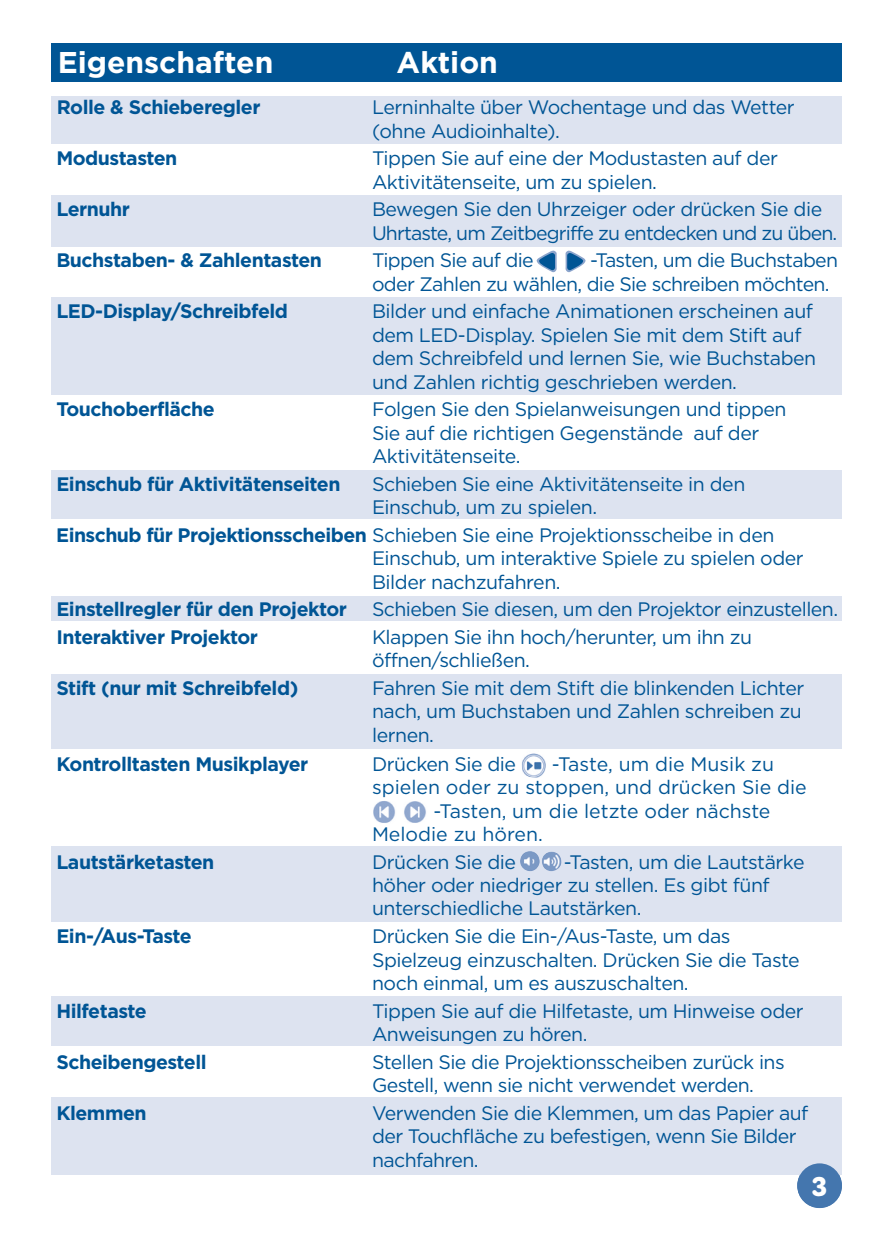
<style>
.page{position:relative;width:893px;height:1259px;background:#fff}
.page>*{position:absolute;margin:0;border:0;box-sizing:border-box;transform-origin:0 0}
.t1{font:700 30px "Gotham HTF";color:#fff}
.t2{font:700 27px "AG Book Rounded";color:#fff}
.t3{font:700 24px "AG Book Rounded";color:#fff}
.t4{font:19.5px/23.4px "Gotham HTF";letter-spacing:-.025em;color:#005595}
.t5{font:700 19.5px "Gotham HTF";letter-spacing:-.025em;color:#005595}
.t6{font:19.5px "Gotham HTF";color:#005595}
.t7{font:19.5px/23.4px "Gotham HTF";letter-spacing:-.045em;color:#005595}
.s1{font-weight:700}
</style>
<div class="page">
<div style="left:51px;top:1097px;width:791px;height:77px;background:#dde3f0"></div>
<div style="left:51px;top:674px;width:791px;height:75px;background:#dde3f0"></div>
<div style="left:51px;top:847px;width:791px;height:75px;background:#dde3f0"></div>
<div style="left:51px;top:597px;width:791px;height:24px;background:#dde3f0"></div>
<div style="left:51px;top:470px;width:791px;height:49px;background:#dde3f0"></div>
<div style="left:51px;top:298px;width:791px;height:97px;background:#dde3f0"></div>
<div style="left:51px;top:196px;width:791px;height:51px;background:#dde3f0"></div>
<div style="left:51px;top:96px;width:791px;height:47px;background:#dde3f0"></div>
<div style="left:51px;top:996px;width:791px;height:49px;background:#dde3f0"></div>
<div style="left:51px;top:44px;width:791px;height:38px;background:#005595"></div>
<img style="left:522px;top:753px;width:24px;height:25px">
<svg style="left:373px;top:801px;width:53px;height:22px"></svg>
<div style="left:797px;top:1163px;width:45px;height:45px;background:#4476ae;border-radius:50%"></div>
<svg style="left:536px;top:250px;width:21px;height:23px"></svg>
<svg style="left:565px;top:250px;width:21px;height:23px"></svg>
<img style="left:542px;top:851px;width:19px;height:20px;border-radius:9px">
<img style="left:520px;top:851px;width:20px;height:20px;border-radius:10px">
<h1 class="t1" style="left:58px;top:45px;width:217px">Eigenschaften</h1>
<h1 class="t1" style="left:397px;top:45px;width:103px">Aktion</h1>
<p class="t5" style="left:57px;top:96px;width:205px">Rolle &amp; Schieberegler</p>
<p class="t4" style="left:372px;top:95px;width:424px">Lerninhalte über Wochentage und das Wetter (ohne Audioinhalte).</p>
<p class="t5" style="left:56px;top:147px;width:123px">Modustasten</p>
<p class="t4" style="left:372px;top:146px;width:407px">Tippen Sie auf eine der Modustasten auf der<br>Aktivitätenseite, um zu spielen.</p>
<p class="t5" style="left:56px;top:198px;width:75px">Lernuhr</p>
<p class="t7" style="left:372px;top:197px;width:467px">Bewegen Sie den Uhrzeiger oder drücken Sie die<br>Uhrtaste, um Zeitbegriffe zu entdecken und zu üben.</p>
<p class="t5" style="left:56px;top:249px;width:267px">Buchstaben- &amp; Zahlentasten</p>
<p class="t4" style="left:372px;top:248px;width:163px">Tippen Sie auf die</p>
<p class="t4" style="left:372px;top:248px;width:468px;text-indent:218px">-Tasten, um die Buchstaben oder Zahlen zu wählen, die Sie schreiben möchten.</p>
<p class="t5" style="left:56px;top:300px;width:233px">LED-Display/Schreibfeld</p>
<p class="t4" style="left:372px;top:299px;width:446px">Bilder und einfache Animationen erscheinen auf dem LED-Display. Spielen Sie mit dem Stift auf dem Schreibfeld und lernen Sie, wie Buchstaben und Zahlen richtig geschrieben werden.</p>
<p class="t5" style="left:56px;top:398px;width:160px">Touchoberfläche</p>
<p class="t4" style="left:372px;top:397px;width:416px">Folgen Sie den Spielanweisungen und tippen<br>Sie auf die richtigen Gegenstände auf der<br>Aktivitätenseite.</p>
<p class="t5" style="left:56px;top:472px;width:286px">Einschub für Aktivitätenseiten</p>
<p class="t4" style="left:372px;top:472px;width:375px">Schieben Sie eine Aktivitätenseite in den<br>Einschub, um zu spielen.</p>
<p class="t4" style="left:372px;top:523px;width:433px;text-indent:-316px"><span class="s1">Einschub für Projektionsscheiben</span> Schieben Sie eine Projektionsscheibe in den<br>Einschub, um interaktive Spiele zu spielen oder<br>Bilder nachzufahren.</p>
<p class="t5" style="left:56px;top:598px;width:292px">Einstellregler für den Projektor</p>
<p class="t4" style="left:372px;top:597px;width:468px">Schieben Sie diesen, um den Projektor einzustellen.</p>
<p class="t5" style="left:56px;top:626px;width:203px">Interaktiver Projektor</p>
<p class="t4" style="left:372px;top:625px;width:382px">Klappen Sie ihn hoch/herunter, um ihn zu öffnen/schließen.</p>
<p class="t5" style="left:56px;top:677px;width:243px">Stift (nur mit Schreibfeld)</p>
<p class="t4" style="left:372px;top:676px;width:434px">Fahren Sie mit dem Stift die blinkenden Lichter nach, um Buchstaben und Zahlen schreiben zu lernen.</p>
<p class="t5" style="left:56px;top:752px;width:253px">Kontrolltasten Musikplayer</p>
<p class="t4" style="left:372px;top:752px;width:146px">Drücken Sie die</p>
<p class="t6" style="left:552px;top:753px;width:224px">-Taste, um die Musik zu</p>
<p class="t6" style="left:372px;top:776px;width:436px">spielen oder zu stoppen, und drücken Sie die</p>
<p class="t6" style="left:433px;top:800px;width:339px">-Tasten, um die letzte oder nächste</p>
<p class="t6" style="left:372px;top:823px;width:172px">Melodie zu hören.</p>
<p class="t5" style="left:56px;top:850px;width:160px">Lautstärketasten</p>
<p class="t4" style="left:372px;top:849px;width:146px">Drücken Sie die</p>
<p class="t4" style="left:372px;top:849px;width:434px;text-indent:192px">-Tasten, um die Lautstärke höher oder niedriger zu stellen. Es gibt fünf unterschiedliche Lautstärken.</p>
<p class="t5" style="left:56px;top:925px;width:137px">Ein-/Aus-Taste</p>
<p class="t4" style="left:372px;top:924px;width:429px">Drücken Sie die Ein-/Aus-Taste, um das<br>Spielzeug einzuschalten. Drücken Sie die Taste noch einmal, um es auszuschalten.</p>
<p class="t5" style="left:56px;top:999px;width:92px">Hilfetaste</p>
<p class="t4" style="left:372px;top:998px;width:433px">Tippen Sie auf die Hilfetaste, um Hinweise oder<br>Anweisungen zu hören.</p>
<p class="t5" style="left:56px;top:1050px;width:152px">Scheibengestell</p>
<p class="t4" style="left:372px;top:1049px;width:414px">Stellen Sie die Projektionsscheiben zurück ins<br>Gestell, wenn sie nicht verwendet werden.</p>
<p class="t5" style="left:56px;top:1101px;width:92px">Klemmen</p>
<p class="t4" style="left:372px;top:1100px;width:438px">Verwenden Sie die Klemmen, um das Papier auf der Touchfläche zu befestigen, wenn Sie Bilder nachfahren.</p>
<h2 class="t2" style="left:811px;top:1171px;width:18px">3</h2>
<p class="t3" style="left:813px;top:1172px;width:16px">3</p>
</div>
